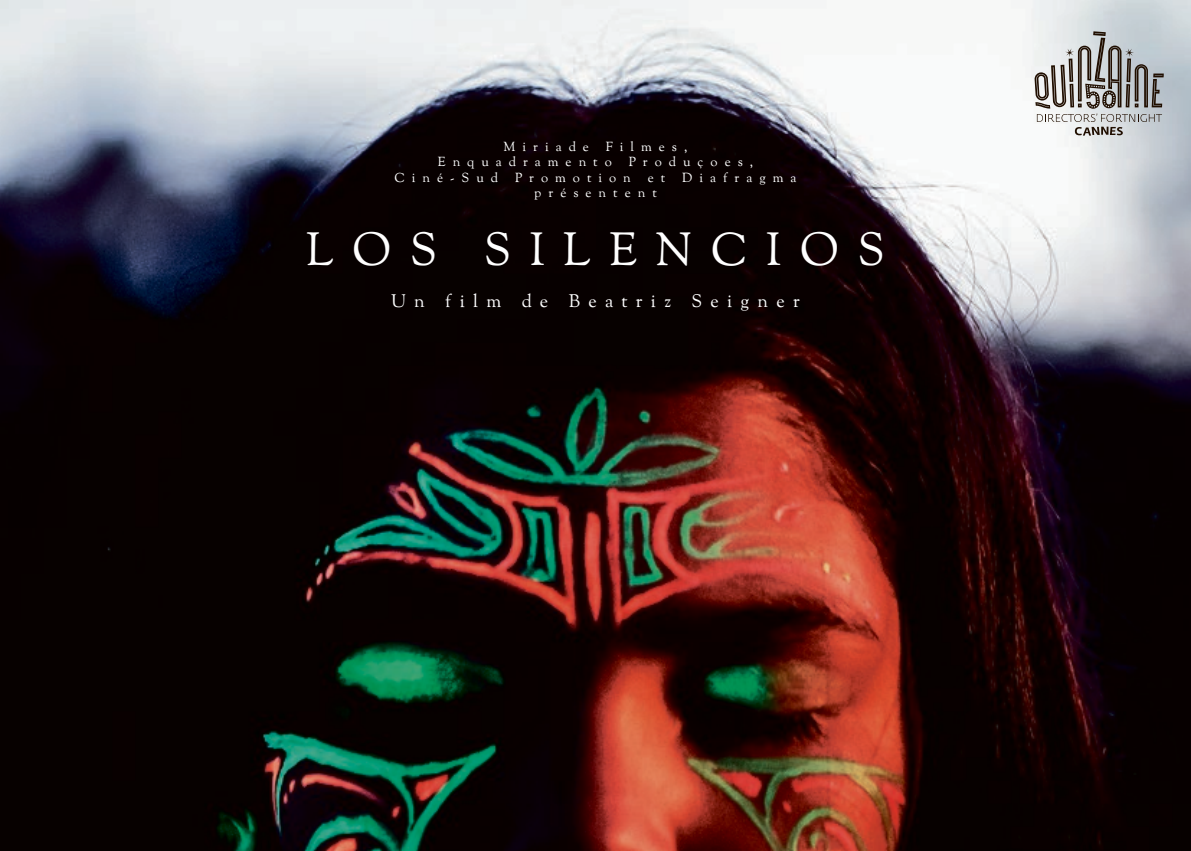
<style>
.page{position:relative;width:1191px;height:851px;background:#fff}
.page>*{position:absolute;margin:0;border:0;box-sizing:border-box;transform-origin:0 0}
.t1{font:46px "Sorts Mill Goudy";letter-spacing:.4em;color:#fff}
.t2{font:18px "Sorts Mill Goudy";letter-spacing:.46em;color:#fff}
.t3{font:13px/15px "Sorts Mill Goudy";letter-spacing:.54em;color:#fff}
</style>
<div class="page">
<img style="left:0;top:0;width:1191px;height:850px">
<svg style="left:1034px;top:31px;width:128px;height:105px;background:#b0b1b0"></svg>
<p class="t3" style="left:503px;top:140px;width:87px">Miriade</p>
<p class="t3" style="left:438px;top:140px;width:251px;text-indent:168px">Filmes,<br>Enquadramento</p>
<p class="t3" style="left:628px;top:155px;width:126px">Produçoes,</p>
<p class="t3" style="left:394px;top:170px;width:105px">Ciné-Sud</p>
<p class="t3" style="left:515px;top:170px;width:117px">Promotion</p>
<p class="t3" style="left:648px;top:170px;width:19px">e t</p>
<p class="t3" style="left:682px;top:170px;width:116px">Diafragma</p>
<p class="t3" style="left:534px;top:185px;width:124px">présentent</p>
<h1 class="t1" style="left:306px;top:220px;width:580px">LOS SILENCIOS</h1>
<h2 class="t2" style="left:391px;top:289px;width:410px">Un film de Beatriz Seigner</h2>
</div>
